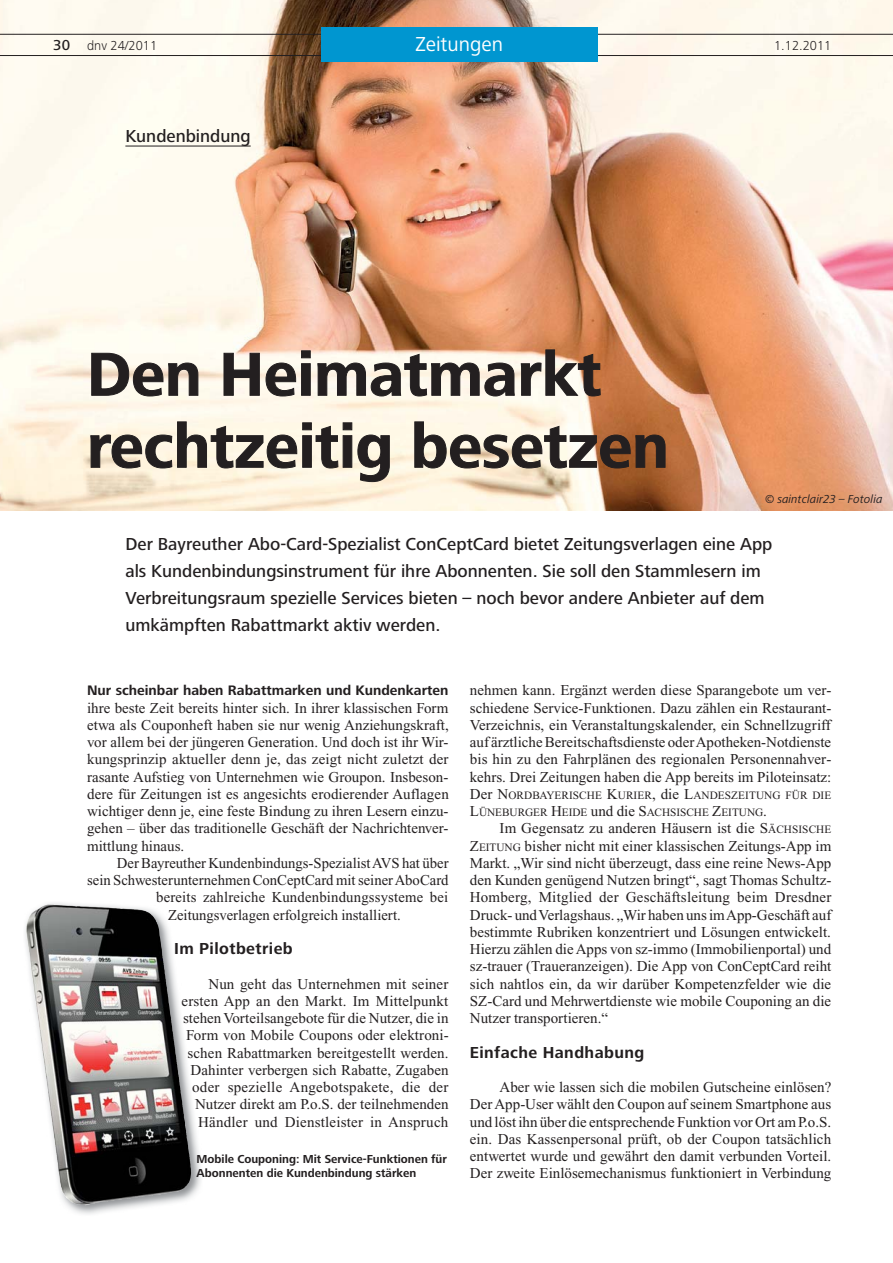
<style>
.page{position:relative;width:893px;height:1263px;background:#fff}
.page>*{position:absolute;margin:0;border:0;box-sizing:border-box;transform-origin:0 0}
.t1{font:700 63px/72px "Frutiger Next LT";color:#231f20}
.t2{font:21px "Frutiger Next LT";color:#fff}
.t3{font:500 18px/27px "Frutiger Next LT";color:#231f20}
.t4{font:700 16.5px "Frutiger Next LT";letter-spacing:.025em;color:#231f20}
.t5{font:15px/17.2px "Times New Roman";color:#231f20;text-align:justify}
.t6{font:700 14.25px "Frutiger Next LT";color:#231f20}
.t7{font:300 13.5px "Frutiger Next LT";color:#231f20}
.t8{font:700 12px/14.7px "Frutiger Next LT";color:#231f20}
.t9{font:italic 12px "Frutiger Next LT";color:#231f20}
.t10{font:11.25px/17.2px "Times New Roman";letter-spacing:.01em;color:#231f20}
.s1{font-weight:500;font-size:15px}
.s2{font-size:15px}
.s3{font-style:inherit}
.s4{font-size:11.25px}
</style>
<div class="page">
<img style="left:0;top:0;width:893px;height:510px">
<svg style="left:91px;top:353px;width:107px;height:43px"></svg>
<svg style="left:224px;top:353px;width:36px;height:43px"></svg>
<svg style="left:266px;top:351px;width:45px;height:45px"></svg>
<div style="left:301px;top:364px;width:9px;height:31px;border:1px solid #231f20"></div>
<svg style="left:317px;top:354px;width:198px;height:42px"></svg>
<svg style="left:521px;top:350px;width:80px;height:46px"></svg>
<svg style="left:90px;top:422px;width:262px;height:46px;background:#e4dccb"></svg>
<svg style="left:358px;top:435px;width:32px;height:47px"></svg>
<div style="left:367px;top:441px;width:14px;height:20px;border:1px solid #231f20;border-radius:50%"></div>
<svg style="left:414px;top:422px;width:251px;height:46px;background:#cfb79f"></svg>
<hr style="left:125px;top:146px;width:126px;height:1px;background:#231f20">
<hr style="left:0;top:34px;width:893px;height:1px;background:#231f20">
<hr style="left:0;top:55px;width:893px;height:1px;background:#231f20">
<div style="left:321px;top:28px;width:276px;height:34px;background:#0096d0"></div>
<img style="left:25px;top:903px;width:176px;height:311px">
<img style="left:156px;top:903px;width:45px;height:3px">
<img style="left:168px;top:909px;width:33px;height:14px">
<img style="left:175px;top:942px;width:26px;height:12px">
<img style="left:182px;top:996px;width:19px;height:13px">
<img style="left:184px;top:1013px;width:17px;height:13px">
<img style="left:186px;top:1030px;width:15px;height:14px">
<img style="left:188px;top:1047px;width:13px;height:14px">
<svg style="left:191px;top:1065px;width:10px;height:45px"></svg>
<img style="left:198px;top:1116px;width:3px;height:14px">
<img style="left:26px;top:904px;width:91px;height:301px">
<p class="t7" style="left:53px;top:41px;width:106px"><span class="s1">30</span> dnv 24/2011</p>
<h2 class="t2" style="left:415px;top:36px;width:89px">Zeitungen</h2>
<p class="t7" style="left:774px;top:41px;width:59px">1.12.2011</p>
<p class="t3" style="left:125px;top:124px;width:127px">Kundenbindung</p>
<h1 class="t1" style="left:87px;top:344px;width:583px">Den Heimatmarkt rechtzeitig besetzen</h1>
<p class="t9" style="left:765px;top:494px;width:119px">© saintclair23 – Fotolia</p>
<p class="t3" style="left:125px;top:533px;width:648px">Der Bayreuther Abo-Card-Spezialist ConCeptCard bietet Zeitungsverlagen eine App als Kundenbindungsinstrument für ihre Abonnenten. Sie soll den Stammlesern im Verbreitungsraum spezielle Services bieten – noch bevor andere Anbieter auf dem umkämpften Rabattmarkt aktiv werden.</p>
<p class="t6" style="left:87px;top:685px;width:363px">Nur scheinbar haben Rabattmarken und Kundenkarten</p>
<p class="t5" style="left:87px;top:700px;width:363px">ihre beste Zeit bereits hinter sich. In ihrer klassischen Form etwa als Couponheft haben sie nur wenig Anziehungskraft, vor allem bei der jüngeren Generation. Und doch ist ihr Wir&shy;kungsprinzip aktueller denn je, das zeigt nicht zuletzt der rasante Aufstieg von Unternehmen wie Groupon. Insbeson&shy;dere für Zeitungen ist es angesichts erodierender Auflagen wichtiger denn je, eine feste Bindung zu ihren Lesern einzu&shy;gehen – über das traditionelle Geschäft der Nachrichtenver&shy;mittlung hinaus.</p>
<p class="t5" style="left:117px;top:856px;width:333px">Der Bayreuther Kundenbindungs-Spezialist AVS hat über</p>
<p class="t5" style="left:87px;top:873px;width:363px">sein Schwesterunternehmen ConCeptCard mit seiner AboCard</p>
<p class="t5" style="left:156px;top:890px;width:294px">bereits zahlreiche Kundenbindungssysteme bei</p>
<p class="t5" style="left:168px;top:907px;width:234px">Zeitungsverlagen erfolgreich installiert.</p>
<p class="t4" style="left:174px;top:942px;width:120px">Im Pilotbetrieb</p>
<p class="t5" style="left:182px;top:976px;width:269px;text-align:right">Nun geht das Unternehmen mit seiner ersten App an den Markt. Im Mittelpunkt stehen Vorteilsangebote für die Nutzer, die in Form von Mobile Coupons oder elektroni&shy;schen Rabattmarken bereitgestellt werden.<br>Dahinter verbergen sich Rabatte, Zugaben oder spezielle Angebotspakete, die der Nutzer direkt am P.o.S. der teilnehmenden Händler und Dienstleister in Anspruch</p>
<p class="t8" style="left:197px;top:1153px;width:252px">Mobile Couponing: Mit Service-Funktionen für<br>Abonnenten die Kundenbindung stärken</p>
<p class="t5" style="left:470px;top:683px;width:363px">nehmen kann. Ergänzt werden diese Sparangebote um ver&shy;schiedene Service-Funktionen. Dazu zählen ein Restaurant-Verzeichnis, ein Veranstaltungskalender, ein Schnellzugriff auf ärztliche Bereitschaftsdienste oder Apotheken-Notdienste bis hin zu den Fahrplänen des regionalen Personennahver&shy;kehrs. Drei Zeitungen haben die App bereits im Piloteinsatz:</p>
<p class="t10" style="left:470px;top:788px;width:363px"><span class="s2">Der</span> <span class="s2">N</span>ORDBAYERISCHE <span class="s2">K</span>URIER<span class="s2">, die</span> <span class="s2">L</span>ANDESZEITUNG FÜR DIE<br><span class="s2">L</span>ÜNEBURGER <span class="s2">H</span>EIDE <span class="s2">und die</span> <span class="s2">S</span>ACHSISCHE <span class="s2">Z</span>EITUNG<span class="s2">.</span></p>
<p class="t5" style="left:470px;top:821px;width:363px;text-indent:30px">Im Gegensatz zu anderen Häusern ist die <span class="s3">S</span><span class="s4">ÄCHSISCHE </span><span class="s3">Z</span><span class="s4">EITUNG</span> bisher nicht mit einer klassischen Zeitungs-App im Markt. „Wir sind nicht überzeugt, dass eine reine News-App den Kunden genügend Nutzen bringt“, sagt Thomas Schultz-Homberg, Mitglied der Geschäftsleitung beim Dresdner Druck- und Verlagshaus. „Wir haben uns im App-Geschäft auf bestimmte Rubriken konzentriert und Lösungen entwickelt.<br>Hierzu zählen die Apps von sz-immo (Immobilienportal) und sz-trauer (Traueranzeigen). Die App von ConCeptCard reiht sich nahtlos ein, da wir darüber Kompetenzfelder wie die SZ-Card und Mehrwertdienste wie mobile Couponing an die Nutzer transportieren.“</p>
<p class="t4" style="left:470px;top:1046px;width:176px">Einfache Handhabung</p>
<p class="t5" style="left:470px;top:1080px;width:363px;text-indent:30px">Aber wie lassen sich die mobilen Gutscheine einlösen?<br>Der App-User wählt den Coupon auf seinem Smartphone aus und löst ihn über die entsprechende Funktion vor Ort am P.o.S. ein. Das Kassenpersonal prüft, ob der Coupon tatsächlich entwertet wurde und gewährt den damit verbunden Vorteil.<br>Der zweite Einlösemechanismus funktioniert in Verbindung</p>
</div>
